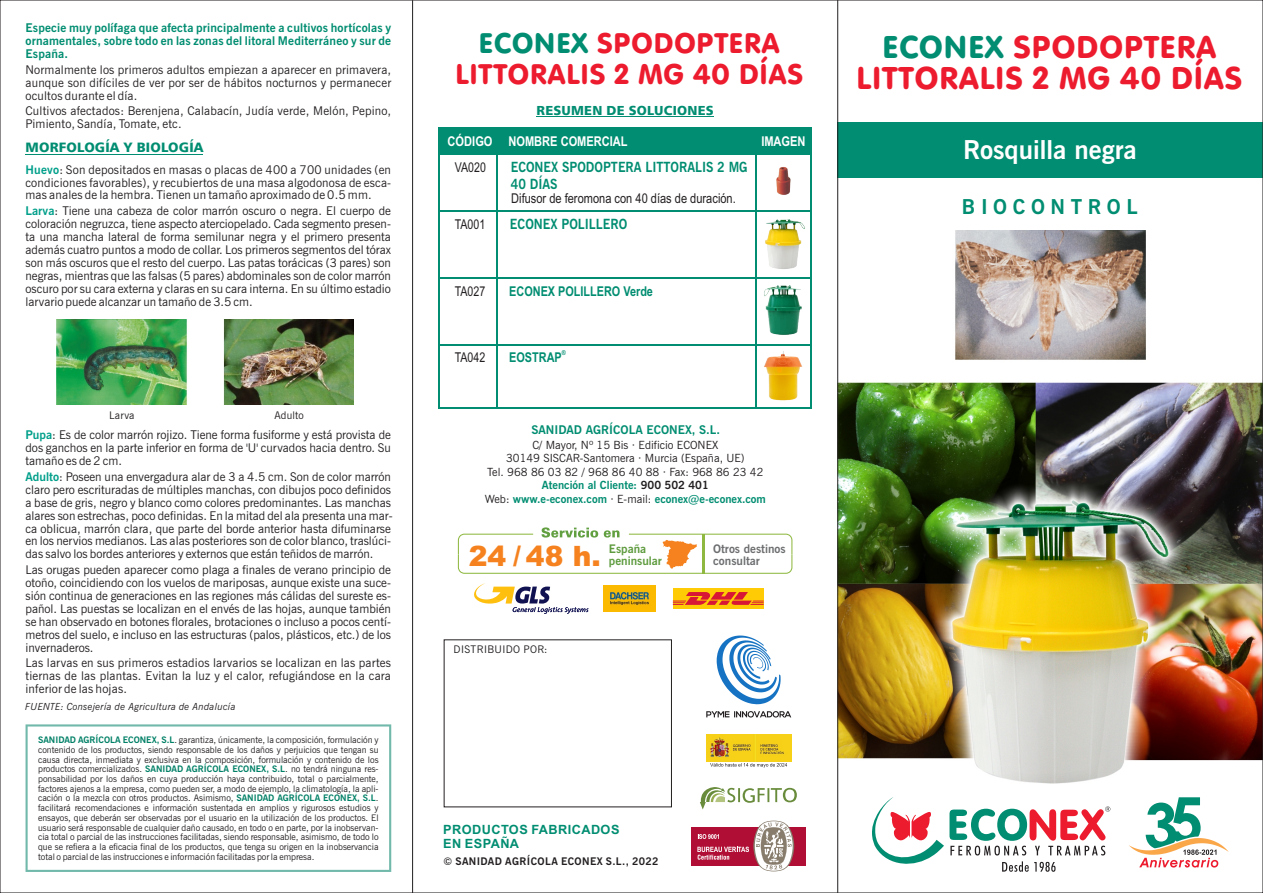
<style>
.page{position:relative;width:1263px;height:893px;background:#fff}
.page>*{position:absolute;margin:0;border:0;box-sizing:border-box;transform-origin:0 0}
.t1{font:30.9px/31.7px "VAG Rounded BT";letter-spacing:.035em;color:#ed1b2e;text-align:center}
.t2{font:900 28.05px "Arial";color:#f5821f}
.t3{font:27.9px/30.6px "VAG Rounded BT";letter-spacing:.035em;color:#ed1b2e;text-align:center}
.t4{font:700 26.1px "News Gothic BT";color:#fff}
.t5{font:700 20.55px "News Gothic BT";letter-spacing:.27em;color:#008d71}
.t6{font:700 14.1px/16.8px "News Gothic BT";color:#008d71;scale:.89 1}
.t7{font:700 14.1px "News Gothic BT";color:#008d71;scale:.9 1}
.t8{font:13.5px "Arial Narrow";color:#231f20}
.t9{font:700 13.5px "Arial Narrow";color:#fff}
.t10{font:700 13.5px "Arial Narrow";color:#008d71}
.t11{font:13.5px "Arial Narrow";color:#231f20;scale:.96 1}
.t12{font:13.5px "Humanist 777 BT Black B";letter-spacing:.015em;color:#008d71}
.t13{font:13.05px "Humanist 777 BT Black B";letter-spacing:.015em;color:#008d71}
.t14{font:700 12.75px/14.2px "Arial";letter-spacing:.035em;color:#008d71}
.t15{font:12px/12.9px "News Gothic BT";color:#231f20;text-align:justify}
.t16{font:700 12px/12.9px "News Gothic BT";letter-spacing:.015em;color:#008d71;text-align:justify}
.t17{font:700 11.85px/12px "News Gothic BT";color:#6d6e70}
.t18{font:700 11.85px/12px "News Gothic BT";color:#5e9b3e}
.t19{font:11.25px/13.5px "News Gothic BT";color:#231f20;text-align:center}
.t20{font:700 10.5px "News Gothic BT";letter-spacing:.035em;color:#231f20}
.t21{font:10.5px "News Gothic BT";letter-spacing:.035em;color:#231f20}
.t22{font:italic 9.75px "News Gothic BT";letter-spacing:.015em;color:#231f20}
.t23{font:9px/9.8px "News Gothic BT";color:#231f20;text-align:justify}
.t24{font:700 6.75px "Arial Narrow";color:#008d71}
.s1{font-weight:700;color:#009f8a}
.s2{font-weight:700;color:#008066}
.s3{color:#008d71}
.s4{font-weight:700;color:#008d71}
.s5{font-weight:700}
</style>
<div class="page">
<img style="left:838px;top:230px;width:423px;height:581px">
<hr style="left:26px;top:154px;width:177px;height:1px;background:#008d71">
<img style="left:57px;top:319px;width:297px;height:85px">
<hr style="left:537px;top:116px;width:177px;height:1px;background:#008d71">
<hr style="left:438px;top:210px;width:374px;height:1px;background:#008d71">
<hr style="left:438px;top:127px;width:2px;height:281px;background:#008d71">
<div style="left:438px;top:127px;width:374px;height:28px;background:#008d71"></div>
<hr style="left:811px;top:128px;width:1px;height:280px;background:#008d71">
<hr style="left:755px;top:127px;width:1px;height:281px;background:#008d71">
<hr style="left:438px;top:277px;width:374px;height:2px;background:#008d71">
<hr style="left:496px;top:127px;width:2px;height:281px;background:#008d71">
<hr style="left:438px;top:344px;width:374px;height:1px;background:#008d71">
<hr style="left:438px;top:407px;width:374px;height:1px;background:#008d71">
<img style="left:764px;top:167px;width:41px;height:234px">
<svg style="left:26px;top:724px;width:365px;height:148px"></svg>
<svg style="left:1129px;top:797px;width:100px;height:70px"></svg>
<svg style="left:871px;top:797px;width:239px;height:75px"></svg>
<div style="left:838px;top:122px;width:425px;height:55px;background:#008d71"></div>
<hr style="left:412px;top:0;width:1px;height:893px;background:#231f20">
<hr style="left:837px;top:0;width:1px;height:893px;background:#231f20">
<svg style="left:474px;top:583px;width:114px;height:31px"></svg>
<img style="left:603px;top:585px;width:52px;height:27px">
<div style="left:673px;top:588px;width:91px;height:20px;background:#ffcb04"></div>
<svg style="left:673px;top:592px;width:91px;height:13px"></svg>
<svg style="left:458px;top:527px;width:334px;height:47px"></svg>
<div style="left:691px;top:827px;width:115px;height:39px;background:#b00e34"></div>
<svg style="left:697px;top:821px;width:97px;height:50px"></svg>
<img style="left:706px;top:734px;width:85px;height:28px">
<svg style="left:717px;top:635px;width:64px;height:69px"></svg>
<svg style="left:710px;top:763px;width:77px;height:4px"></svg>
<svg style="left:706px;top:711px;width:85px;height:6px"></svg>
<svg style="left:700px;top:787px;width:97px;height:22px"></svg>
<p class="t16" style="left:25px;top:23px;width:367px">Especie muy polífaga que afecta principalmente a cultivos hortícolas y ornamentales, sobre todo en las zonas del litoral Mediterráneo y sur de España.</p>
<p class="t15" style="left:26px;top:64px;width:367px">Normalmente los primeros adultos empiezan a aparecer en primavera, aunque son difíciles de ver por ser de hábitos nocturnos y permanecer ocultos durante el día.</p>
<p class="t15" style="left:25px;top:106px;width:367px">Cultivos afectados: Berenjena, Calabacín, Judía verde, Melón, Pepino,<br>Pimiento, Sandía, Tomate, etc.</p>
<p class="t12" style="left:26px;top:142px;width:179px">MORFOLOGÍA Y BIOLOGÍA</p>
<p class="t15" style="left:25px;top:164px;width:367px"><span class="s1">Huevo</span>: Son depositados en masas o placas de 400 a 700 unidades (en condiciones favorables), y recubiertos de una masa algodonosa de esca&shy;mas anales de la hembra. Tienen un tamaño aproximado de 0.5 mm.</p>
<p class="t15" style="left:26px;top:206px;width:367px"><span class="s1">Larva</span>: Tiene una cabeza de color marrón oscuro o negra. El cuerpo de coloración negruzca, tiene aspecto aterciopelado. Cada segmento presen&shy;ta una mancha lateral de forma semilunar negra y el primero presenta además cuatro puntos a modo de collar. Los primeros segmentos del tórax son más oscuros que el resto del cuerpo. Las patas torácicas (3 pares) son negras, mientras que las falsas (5 pares) abdominales son de color marrón oscuro por su cara externa y claras en su cara interna. En su último estadio larvario puede alcanzar un tamaño de 3.5 cm.</p>
<p class="t21" style="left:109px;top:411px;width:27px">Larva</p>
<p class="t21" style="left:274px;top:411px;width:31px">Adulto</p>
<p class="t15" style="left:25px;top:430px;width:367px"><span class="s1">Pupa</span>: Es de color marrón rojizo. Tiene forma fusiforme y está provista de dos ganchos en la parte inferior en forma de 'U' curvados hacia dentro. Su tamaño es de 2 cm.</p>
<p class="t15" style="left:26px;top:471px;width:369px;text-align:left"><span class="s1">Adulto</span>: Poseen una envergadura alar de 3 a 4.5 cm. Son de color marrón claro pero escrituradas de múltiples manchas, con dibujos poco definidos a base de gris, negro y blanco como colores predominantes. Las manchas alares son estrechas, poco definidas. En la mitad del ala presenta una mar&shy;ca oblicua, marrón clara, que parte del borde anterior hasta difuminarse en los nervios medianos. Las alas posteriores son de color blanco, traslúci&shy;das salvo los bordes anteriores y externos que están teñidos de marrón.</p>
<p class="t15" style="left:26px;top:565px;width:367px">Las orugas pueden aparecer como plaga a finales de verano principio de otoño, coincidiendo con los vuelos de mariposas, aunque existe una suce&shy;sión continua de generaciones en las regiones más cálidas del sureste es&shy;pañol. Las puestas se localizan en el envés de las hojas, aunque también se han observado en botones florales, brotaciones o incluso a pocos centí&shy;metros del suelo, e incluso en las estructuras (palos, plásticos, etc.) de los invernaderos.</p>
<p class="t15" style="left:25px;top:658px;width:367px">Las larvas en sus primeros estadios larvarios se localizan en las partes tiernas de las plantas. Evitan la luz y el calor, refugiándose en la cara inferior de las hojas.</p>
<p class="t22" style="left:25px;top:702px;width:212px">FUENTE: Consejería de Agricultura de Andalucía</p>
<p class="t23" style="left:38px;top:736px;width:342px"><span class="s2">SANIDAD AGRÍCOLA ECONEX, S.L</span>. garantiza, únicamente, la composición, formulación y contenido de los productos, siendo responsable de los daños y perjuicios que tengan su causa directa, inmediata y exclusiva en la composición, formulación y contenido de los productos comercializados. <span class="s2">SANIDAD AGRÍCOLA ECONEX, S.L</span>. no tendrá ninguna res&shy;ponsabilidad por los daños en cuya producción haya contribuido, total o parcialmente, factores ajenos a la empresa, como pueden ser, a modo de ejemplo, la climatología, la apli&shy;cación o la mezcla con otros productos. Asimismo, <span class="s2">SANIDAD AGRÍCOLA ECONEX, S.L</span>. facilitará recomendaciones e información sustentada en amplios y rigurosos estudios y ensayos, que deberán ser observadas por el usuario en la utilización de los productos. El usuario será responsable de cualquier daño causado, en todo o en parte, por la inobservan&shy;cia total o parcial de las instrucciones facilitadas, siendo responsable, asimismo, de todo lo que se refiera a la eficacia final de los productos, que tenga su origen en la inobservancia total o parcial de las instrucciones e información facilitadas por la empresa.</p>
<h3 class="t3" style="left:455px;top:31px;width:349px"><span class="s3">ECONEX</span> SPODOPTERA<br>LITTORALIS 2 MG 40 DÍAS</h3>
<p class="t13" style="left:537px;top:105px;width:179px">RESUMEN DE SOLUCIONES</p>
<p class="t9" style="left:448px;top:136px;width:182px">CÓDIGO NOMBRE COMERCIAL</p>
<p class="t11" style="left:455px;top:163px;width:34px">VA020</p>
<p class="t6" style="left:511px;top:160px;width:268px">ECONEX SPODOPTERA LITTORALIS 2 MG<br>40 DÍAS</p>
<p class="t11" style="left:455px;top:219px;width:33px">TA001</p>
<p class="t8" style="left:511px;top:193px;width:226px">Difusor de feromona con 40 días de duración.</p>
<p class="t7" style="left:510px;top:218px;width:132px">ECONEX POLILLERO</p>
<p class="t9" style="left:761px;top:136px;width:46px">IMAGEN</p>
<p class="t11" style="left:455px;top:286px;width:33px">TA027</p>
<p class="t10" style="left:509px;top:286px;width:145px">ECONEX POLILLERO Verde</p>
<p class="t11" style="left:455px;top:352px;width:33px">TA042</p>
<p class="t24" style="left:562px;top:350px;width:6px">®</p>
<p class="t10" style="left:509px;top:352px;width:54px">EOSTRAP</p>
<p class="t16" style="left:531px;top:424px;width:190px">SANIDAD AGRÍCOLA ECONEX, S.L.</p>
<p class="t19" style="left:485px;top:439px;width:283px">C/ Mayor, Nº 15 Bis · Edificio ECONEX<br>30149 SISCAR-Santomera · Murcia (España, UE)<br>Tel. 968 86 03 82 / 968 86 40 88 · Fax: 968 86 23 42<br><span class="s4">Atención al Cliente:</span> <span class="s5">900 502 401<br></span>Web: <span class="s4">www.e-econex.com</span> · E-mail: <span class="s4">econex@e-econex.com</span></p>
<p class="t18" style="left:609px;top:544px;width:55px">España peninsular</p>
<h2 class="t2" style="left:469px;top:546px;width:134px">24 / 48 h.</h2>
<p class="t17" style="left:713px;top:544px;width:74px">Otros destinos consultar</p>
<p class="t21" style="left:453px;top:645px;width:96px">DISTRIBUIDO POR:</p>
<p class="t14" style="left:443px;top:823px;width:178px">PRODUCTOS FABRICADOS<br>EN ESPAÑA</p>
<p class="t20" style="left:443px;top:857px;width:217px">© SANIDAD AGRÍCOLA ECONEX S.L., 2022</p>
<h1 class="t1" style="left:856px;top:34px;width:387px"><span class="s3">ECONEX</span> SPODOPTERA<br>LITTORALIS 2 MG 40 DÍAS</h1>
<h3 class="t4" style="left:963px;top:139px;width:175px">Rosquilla negra</h3>
<h3 class="t5" style="left:962px;top:199px;width:177px">BIOCONTROL</h3>
</div>
